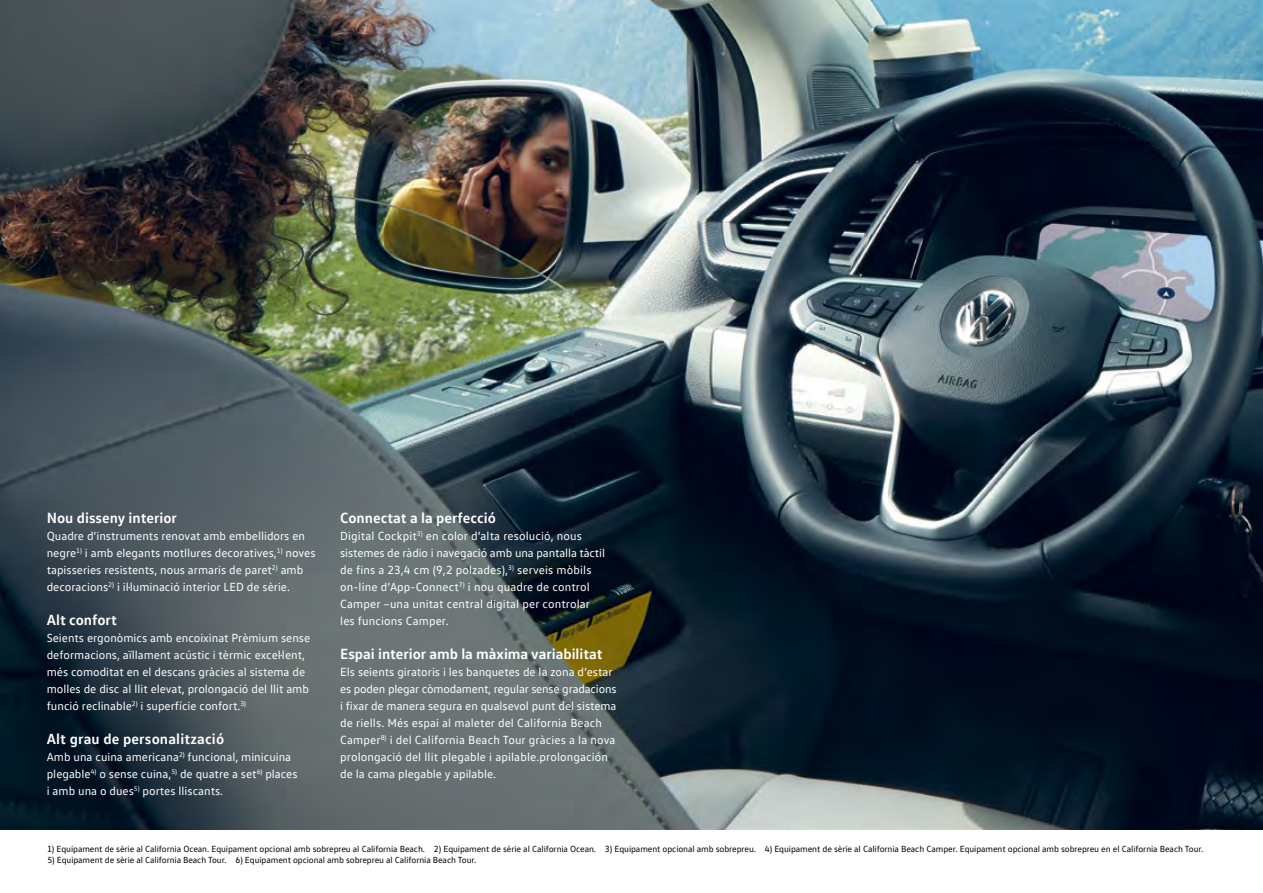
<style>
.page{position:relative;width:1263px;height:893px;background:#fff}
.page>*{position:absolute;margin:0;border:0;box-sizing:border-box;transform-origin:0 0}
.t1{font:700 15px "VW Text";color:#fff}
.t2{font:12px/17px "VW Text";color:#fff}
.t3{font:9px "VW Text";letter-spacing:-.01em;color:#000}
</style>
<div class="page">
<img style="left:0;top:0;width:1263px;height:829px">
<p class="t1" style="left:47px;top:508px;width:132px">Nou disseny interior</p>
<p class="t2" style="left:47px;top:527px;width:270px">Quadre d’instruments renovat amb embellidors en negre<sup>1)</sup> i amb elegants motllures decoratives,<sup>1)</sup> noves tapisseries resistents, nous armaris de paret<sup>2)</sup> amb decoracions<sup>2)</sup> i il·luminació interior LED de sèrie.</p>
<p class="t1" style="left:47px;top:610px;width:72px">Alt confort</p>
<p class="t2" style="left:47px;top:629px;width:265px">Seients ergonòmics amb encoixinat Prèmium sense deformacions, aïllament acústic i tèrmic excel·lent, més comoditat en el descans gràcies al sistema de molles de disc al llit elevat, prolongació del llit amb funció reclinable<sup>2)</sup> i superfície confort.<sup>3)</sup></p>
<p class="t1" style="left:47px;top:729px;width:179px">Alt grau de personalització</p>
<p class="t2" style="left:47px;top:748px;width:252px">Amb una cuina americana<sup>2)</sup> funcional, minicuina plegable<sup>4)</sup> o sense cuina,<sup>5)</sup> de quatre a set<sup>6)</sup> places i amb una o dues<sup>5)</sup> portes lliscants.</p>
<p class="t1" style="left:340px;top:508px;width:157px">Connectat a la perfecció</p>
<p class="t2" style="left:340px;top:527px;width:266px">Digital Cockpit<sup>3)</sup> en color d’alta resolució, nous sistemes de ràdio i navegació amb una pantalla tàctil de fins a 23,4 cm (9,2 polzades),<sup>3)</sup> serveis mòbils on-line d’App-Connect<sup>7)</sup> i nou quadre de control Camper –una unitat central digital per controlar les funcions Camper.</p>
<p class="t1" style="left:340px;top:644px;width:264px">Espai interior amb la màxima variabilitat</p>
<p class="t2" style="left:340px;top:663px;width:278px">Els seients giratoris i les banquetes de la zona d’estar es poden plegar còmodament, regular sense gradacions i fixar de manera segura en qualsevol punt del sistema de riells. Més espai al maleter del California Beach Camper<sup>8)</sup> i del California Beach Tour gràcies a la nova prolongació del llit plegable i apilable.prolongación de la cama plegable y apilable.</p>
<p class="t3" style="left:47px;top:844px;width:1158px">1) Equipament de sèrie al California Ocean. Equipament opcional amb sobrepreu al California Beach. 2) Equipament de sèrie al California Ocean. 3) Equipament opcional amb sobrepreu. 4) Equipament de sèrie al California Beach Camper. Equipament opcional amb sobrepreu en el California Beach Tour.</p>
<p class="t3" style="left:47px;top:855px;width:430px">5) Equipament de sèrie al California Beach Tour. 6) Equipament opcional amb sobrepreu al California Beach Tour.</p>
</div>
